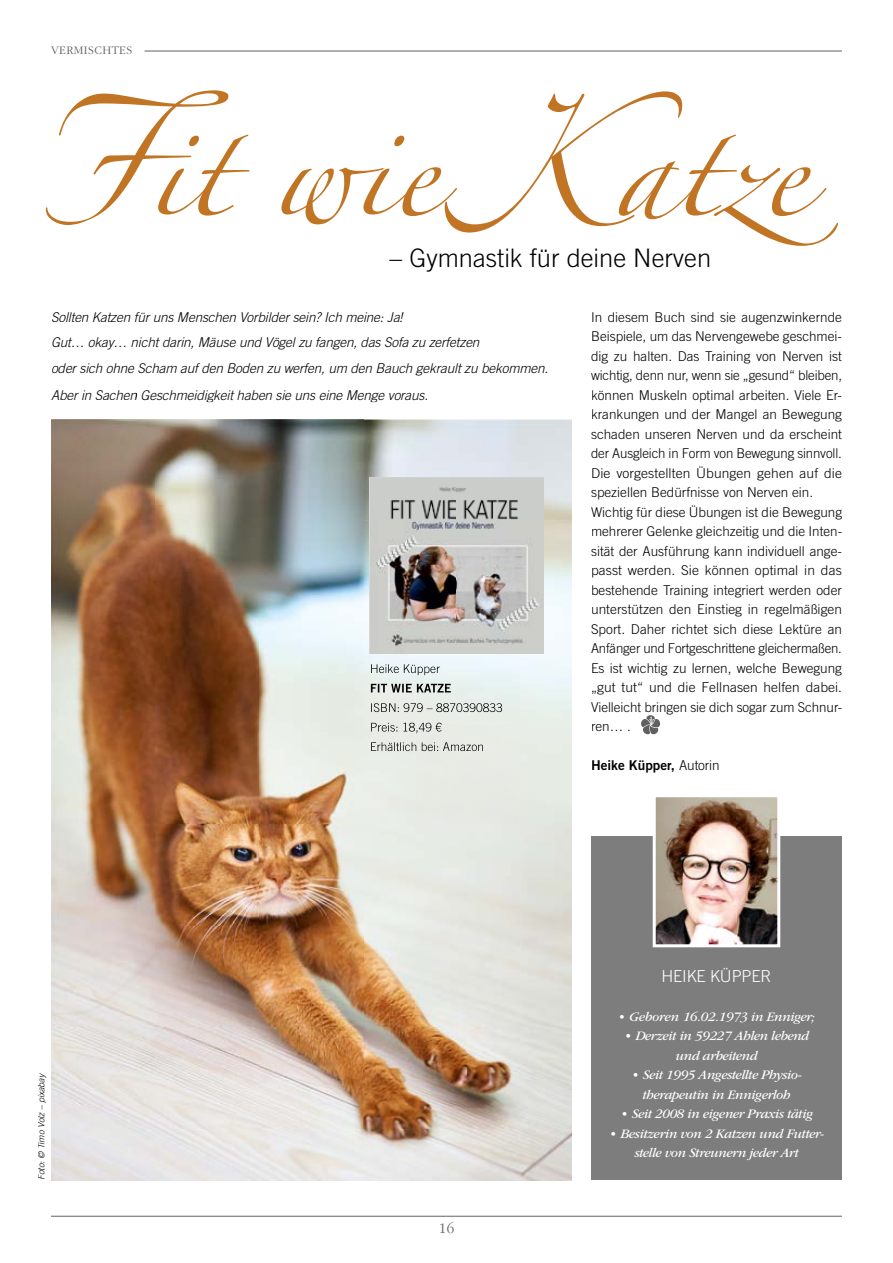
<style>
.page{position:relative;width:893px;height:1263px;background:#fff}
.page>*{position:absolute;margin:0;border:0;box-sizing:border-box;transform-origin:0 0}
.t1{font:85.95px "Zapfino";color:#c17524}
.t2{font:300 25.5px "Trade Gothic LT Std";color:#000}
.t3{font:300 16.5px "Trade Gothic LT Std";letter-spacing:-.01em;color:#fff}
.t4{font:300 15px "ITC Garamond Std";color:#606060}
.t5{font:300 13.5px/19.5px "Trade Gothic LT Std";color:#000}
.t6{font:italic 300 13.5px/25.5px "Trade Gothic LT Std";letter-spacing:-.01em;color:#000}
.t7{font:italic 13.5px/19.5px "ITC Garamond Std";letter-spacing:-.03em;color:#fff;text-align:center}
.t8{font:13.5px "Trade Gothic LT Std Bd 2";color:#000}
.t9{font:300 12px "ITC Garamond Std";letter-spacing:.04em;color:#606060}
.t10{font:italic 300 9px "Trade Gothic LT Std";color:#000}
.s1{font-family:"Trade Gothic LT Std";font-weight:300}
</style>
<div class="page">
<hr style="left:51px;top:1216px;width:791px;height:1px;background:#606060">
<hr style="left:145px;top:51px;width:697px;height:1px;background:#606060">
<img style="left:51px;top:419px;width:521px;height:102px">
<img style="left:51px;top:521px;width:365px;height:507px">
<img style="left:416px;top:653px;width:104px;height:375px">
<img style="left:51px;top:1028px;width:521px;height:152px">
<div style="left:591px;top:837px;width:251px;height:343px;background:#7d7d7d"></div>
<img style="left:651px;top:797px;width:131px;height:151px">
<svg style="left:641px;top:715px;width:19px;height:19px"></svg>
<img style="left:370px;top:478px;width:174px;height:175px">
<img style="left:371px;top:664px;width:69px;height:11px">
<img style="left:371px;top:684px;width:80px;height:8px">
<img style="left:371px;top:703px;width:131px;height:9px">
<img style="left:371px;top:723px;width:71px;height:10px">
<img style="left:371px;top:742px;width:112px;height:9px">
<p class="t9" style="left:51px;top:44px;width:83px">VERMISCHTES</p>
<h1 class="t1" style="left:148px;top:135px;width:290px">IT WIE</h1>
<h1 class="t1" style="left:613px;top:135px;width:230px">ATZE</h1>
<h2 class="t2" style="left:390px;top:243px;width:323px">– Gymnastik für deine Nerven</h2>
<p class="t6" style="left:51px;top:304px;width:499px">Sollten Katzen für uns Menschen Vorbilder sein? Ich meine: Ja!<br>Gut… okay… nicht darin, Mäuse und Vögel zu fangen, das Sofa zu zerfetzen<br>oder sich ohne Scham auf den Boden zu werfen, um den Bauch gekrault zu bekommen.</p>
<p class="t6" style="left:51px;top:382px;width:379px">Aber in Sachen Geschmeidigkeit haben sie uns eine Menge voraus.</p>
<p class="t5" style="left:591px;top:307px;width:253px">In diesem Buch sind sie augenzwinkernde Beispiele, um das Nervengewebe geschmei&shy;dig zu halten. Das Training von Nerven ist wichtig, denn nur, wenn sie „gesund“ bleiben, können Muskeln optimal arbeiten. Viele Er&shy;krankungen und der Mangel an Bewegung schaden unseren Nerven und da erscheint der Ausgleich in Form von Bewegung sinnvoll.<br>Die vorgestellten Übungen gehen auf die speziellen Bedürfnisse von Nerven ein.<br>Wichtig für diese Übungen ist die Bewegung mehrerer Gelenke gleichzeitig und die Inten&shy;sität der Ausführung kann individuell ange&shy;passt werden. Sie können optimal in das bestehende Training integriert werden oder unterstützen den Einstieg in regelmäßigen Sport. Daher richtet sich diese Lektüre an Anfänger und Fortgeschrittene gleicher maßen.<br>Es ist wichtig zu lernen, welche Bewegung „gut tut“ und die Fellnasen helfen dabei.<br>Vielleicht bringen sie dich sogar zum Schnur&shy;ren… .</p>
<p class="t8" style="left:591px;top:757px;width:130px">Heike Küpper, <span class="s1">Autorin</span></p>
<p class="t10" style="left:36px;top:1180px;width:108px;rotate:-90deg">Foto: © Timo Volz – pixabay</p>
<p class="t4" style="left:439px;top:1220px;width:17px">16</p>
<p class="t3" style="left:661px;top:966px;width:112px">HEIKE KÜPPER</p>
<p class="t7" style="left:618px;top:1007px;width:199px">• Geboren 16.02.1973 in Enniger;</p>
<p class="t7" style="left:624px;top:1026px;width:187px">• Derzeit in 59227 Ahlen lebend und arbeitend</p>
<p class="t7" style="left:631px;top:1065px;width:172px">• Seit 1995 Angestellte Physio&shy;therapeutin in Ennigerloh</p>
<p class="t7" style="left:620px;top:1104px;width:194px">• Seit 2008 in eigener Praxis tätig</p>
<p class="t7" style="left:609px;top:1124px;width:217px">• Besitzerin von 2 Katzen und Futter&shy;stelle von Streunern jeder Art</p>
</div>
